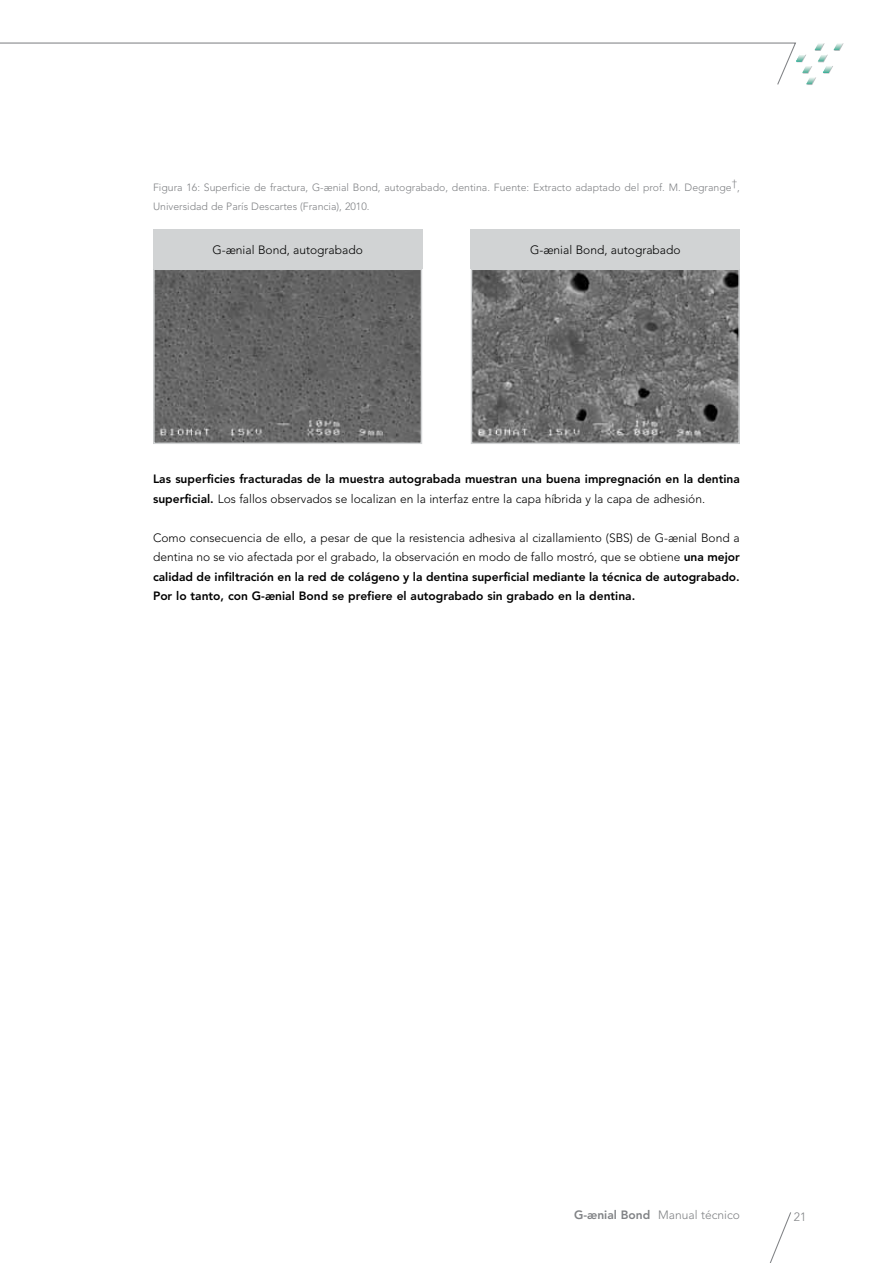
<style>
.page{position:relative;width:893px;height:1263px;background:#fff}
.page>*{position:absolute;margin:0;border:0;box-sizing:border-box;transform-origin:0 0}
.t1{font:300 12px/19.5px "Avenir LT Std";color:#000;text-align:justify}
.t2{font:800 12px/19.5px "Avenir LT Std";color:#000}
.t3{font:300 12px "Avenir LT Std";color:#808285}
.t4{font:300 10.5px/19.5px "Avenir LT Std";color:#808285}
.s1{font-weight:300}
.s2{font-weight:800}
</style>
<div class="page">
<svg style="left:0;top:42px;width:844px;height:43px"></svg>
<svg style="left:769px;top:1212px;width:22px;height:51px"></svg>
<img style="left:156px;top:271px;width:263px;height:170px">
<div style="left:153px;top:268px;width:269px;height:176px;border:2px solid #d1d3d4"></div>
<img style="left:474px;top:271px;width:263px;height:170px">
<div style="left:471px;top:268px;width:269px;height:176px;border:2px solid #d1d3d4"></div>
<div style="left:153px;top:230px;width:269px;height:38px;background:#d1d3d4"></div>
<div style="left:471px;top:230px;width:269px;height:38px;background:#d1d3d4"></div>
<p class="t4" style="left:153px;top:177px;width:588px">Figura 16: Superficie de fractura, G-ænial Bond, autograbado, dentina. Fuente: Extracto adaptado del prof. M. Degrange†,<br>U niversidad de París Descartes (Francia), 2010.</p>
<p class="t1" style="left:212px;top:240px;width:152px">G-ænial Bond, autograbado</p>
<p class="t1" style="left:530px;top:240px;width:152px">G-ænial Bond, autograbado</p>
<p class="t2" style="left:153px;top:469px;width:588px">Las superficies fracturadas de la muestra autograbada muestran una buena impregnación en la dentina superficial. <span class="s1">Los fallos observados se localizan en la interfaz entre la capa híbrida y la capa de adhesión.</span></p>
<p class="t1" style="left:153px;top:528px;width:588px">Como consecuencia de ello, a pesar de que la resistencia adhesiva al cizallamiento (SBS) de G-ænial Bond a dentina no se vio afectada por el grabado, la observación en modo de fallo mostró, que se obtiene <span class="s2">una mejor calidad de infiltración en la red de colágeno y la dentina superficial mediante la técnica de autograbado.<br>Por lo tanto, con G-ænial Bond se prefiere el autograbado sin grabado en la dentina.</span></p>
<p class="t3" style="left:574px;top:1208px;width:167px"><span class="s2">G-ænial Bond</span> Manual técnico</p>
<p class="t3" style="left:794px;top:1210px;width:14px">21</p>
</div>
